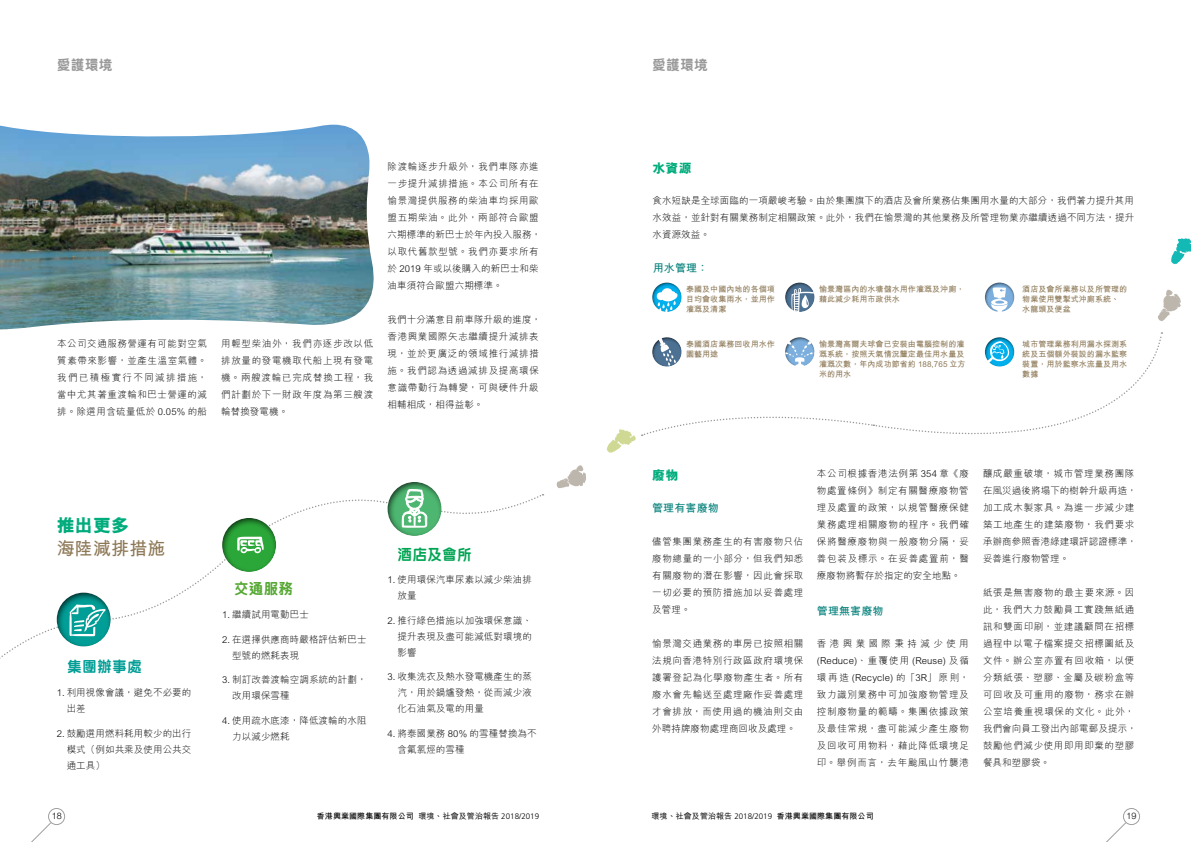
<style>
.page{position:relative;width:1191px;height:842px;background:#fff}
.page>*{position:absolute;margin:0;border:0;box-sizing:border-box;transform-origin:0 0}
.t1{font:700 18px "M Hei HK";letter-spacing:.01em;color:#8d7856}
.t2{font:800 18px "M Hei HK";color:#00ac7c}
.t3{font:800 15px "M Yuen HK";letter-spacing:.05em;color:#009e96;scale:.95 1}
.t4{font:800 15px "M Yuen HK";letter-spacing:.05em;color:#00a554;scale:.95 1}
.t5{font:800 15px "M Yuen HK";color:#56a834;scale:.95 1}
.t6{font:800 14px "M Yuen HK";letter-spacing:.05em;color:#999;scale:.95 1}
.t7{font:800 13px "M Hei HK";color:#00ac7c}
.t8{font:700 11px "M Hei HK";letter-spacing:.01em;color:#007f79}
.t9{font:300 9.5px/17px "M Hei HK";letter-spacing:.065em;color:#000;text-align:justify}
.t10{font:300 9.5px/16px "M Hei HK";letter-spacing:.01em;color:#000}
.t11{font:300 9px "Helvetica Neue LT Std";color:#000}
.t12{font:700 8px/10px "M Hei HK";letter-spacing:.01em;color:#8d7856}
.t13{font:700 8px "M Hei HK";letter-spacing:.01em;color:#000}
.s1{font-weight:500}
.s2{font-family:"Frutiger LT Std";font-weight:300}
</style>
<div class="page">
<svg style="left:557px;top:465px;width:29px;height:23px"></svg>
<svg style="left:1158px;top:290px;width:22px;height:31px"></svg>
<div style="left:777px;top:279px;width:38px;height:34px;background:#000;opacity:.75"></div>
<div style="left:977px;top:279px;width:38px;height:34px;background:#000;opacity:.75"></div>
<div style="left:644px;top:279px;width:38px;height:34px;background:#000;opacity:.75"></div>
<svg style="left:1171px;top:238px;width:20px;height:26px"></svg>
<svg style="left:991px;top:287px;width:16px;height:26px"></svg>
<svg style="left:31px;top:821px;width:21px;height:21px"></svg>
<svg style="left:1106px;top:821px;width:21px;height:21px"></svg>
<div style="left:48px;top:808px;width:17px;height:17px;border:1px solid #9fa0a0;border-radius:50%"></div>
<div style="left:1123px;top:808px;width:17px;height:17px;border:1px solid #9fa0a0;border-radius:50%"></div>
<img style="left:0;top:125px;width:374px;height:204px">
<svg style="left:0;top:482px;width:543px;height:177px"></svg>
<svg style="left:656px;top:288px;width:22px;height:25px"></svg>
<svg style="left:791px;top:288px;width:24px;height:25px"></svg>
<svg style="left:606px;top:332px;width:557px;height:121px"></svg>
<h3 class="t6" style="left:57px;top:54px;width:60px">愛護環境</h3>
<h3 class="t6" style="left:652px;top:54px;width:60px">愛護環境</h3>
<p class="t9" style="left:57px;top:334px;width:151px">本公司交通服務營運有可能對空氣質素帶來影響，並產生溫室氣體。我們已積極實行不同減排措施，當中尤其著重渡輪和巴士營運的減排。除選用含硫量低於 0.05% 的船</p>
<p class="t9" style="left:221px;top:334px;width:154px">用輕型柴油外，我們亦逐步改以低排放量的發電機取代船上現有發電機。兩艘渡輪已完成替換工程，我們計劃於下一財政年度為第三艘渡輪替換發電機。</p>
<p class="t9" style="left:387px;top:158px;width:155px;text-align:left">除渡輪逐步升級外，我們車隊亦進一步提升減排措施。本公司所有在愉景灣提供服務的柴油車均採用歐盟五期柴油。此外，兩部符合歐盟六期標準的新巴士於年內投入服務，以取代舊款型號。我們亦要求所有於 2019 年或以後購入的新巴士和柴油車須符合歐盟六期標準。</p>
<p class="t9" style="left:387px;top:311px;width:155px;text-align:left">我們十分滿意目前車隊升級的進度，香港興業國際矢志繼續提升減排表現，並於更廣泛的領域推行減排措施。我們認為透過減排及提高環保意識帶動行為轉變，可與硬件升級相輔相成，相得益彰。</p>
<h1 class="t2" style="left:57px;top:513px;width:74px">推出更多</h1>
<h1 class="t1" style="left:57px;top:535px;width:110px">海陸減排措施</h1>
<h2 class="t3" style="left:68px;top:655px;width:79px">集團辦事處</h2>
<p class="t10" style="left:67px;top:684px;width:126px;text-indent:-10px">1. 利用視像會議，避免不必要的出差</p>
<p class="t9" style="left:67px;top:725px;width:126px;line-height:16px;text-indent:-10px">2. 鼓勵選用燃料耗用較少的出行模式（例如共乘及使用公共交通工具）</p>
<h2 class="t5" style="left:234px;top:578px;width:64px">交通服務</h2>
<p class="t10" style="left:222px;top:607px;width:88px">1. 繼續試用電動巴士</p>
<p class="t10" style="left:232px;top:631px;width:136px;text-indent:-10px">2. 在選擇供應商時嚴格評估新巴士型號的燃耗表現</p>
<p class="t10" style="left:232px;top:671px;width:136px;text-indent:-10px">3. 制訂改善渡輪空調系統的計劃，改用環保雪種</p>
<p class="t10" style="left:232px;top:712px;width:136px;text-indent:-10px">4. 使用疏水底漆，降低渡輪的水阻力以減少燃耗</p>
<h2 class="t4" style="left:398px;top:543px;width:80px">酒店及會所</h2>
<p class="t10" style="left:397px;top:571px;width:136px;text-indent:-10px">1. 使用環保汽車尿素以減少柴油排放量</p>
<p class="t9" style="left:397px;top:612px;width:136px;line-height:16px;text-indent:-10px">2. 推行綠色措施以加強環保意識、提升表現及盡可能減低對環境的影響</p>
<p class="t9" style="left:397px;top:668px;width:136px;line-height:16px;text-indent:-10px">3. 收集洗衣及熱水發電機產生的蒸汽，用於鍋爐發熱，從而減少液化石油氣及電的用量</p>
<p class="t10" style="left:397px;top:725px;width:141px;text-indent:-10px">4. 將泰國業務 80% 的雪種替換為不含氟氯烴的雪種</p>
<h3 class="t7" style="left:652px;top:160px;width:41px">水資源</h3>
<p class="t9" style="left:652px;top:192px;width:483px">食水短缺是全球面臨的一項嚴峻考驗。由於集團旗下的酒店及會所業務佔集團用水量的大部分，我們著力提升其用水效益，並針對有關業務制定相關政策。此外，我們在愉景灣的其他業務及所管理物業亦繼續透過不同方法，提升水資源效益。</p>
<p class="t8" style="left:653px;top:260px;width:57px">用水管理：</p>
<p class="t12" style="left:686px;top:283px;width:90px;text-align:justify">泰國及中國內地的各個項目均會收集雨水，並用作灌溉及清潔</p>
<p class="t12" style="left:686px;top:339px;width:90px">泰國酒店業務回收用水作園藝用途</p>
<p class="t12" style="left:819px;top:283px;width:147px">愉景灣區內的水塘儲水用作灌溉及沖廁，藉此減少耗用市政供水</p>
<p class="t12" style="left:819px;top:339px;width:148px">愉景灣高爾夫球會已安裝由電腦控制的灌溉系統，按照天氣情況釐定最佳用水量及灌溉次數，年內成功節省約 188,765 立方米的用水</p>
<p class="t12" style="left:1022px;top:283px;width:106px">酒店及會所業務以及所管理的物業使用雙掣式沖廁系統、水龍頭及便盆</p>
<p class="t12" style="left:1022px;top:339px;width:106px;text-align:justify">城市管理業務利用漏水探測系統及五個額外裝設的漏水監察裝置，用於監察水流量及用水數據</p>
<h3 class="t7" style="left:652px;top:467px;width:28px">廢物</h3>
<p class="t8" style="left:652px;top:500px;width:68px">管理有害廢物</p>
<p class="t9" style="left:652px;top:533px;width:153px">儘管集團業務產生的有害廢物只佔廢物總量的一小部分，但我們知悉有關廢物的潛在影響，因此會採取一切必要的預防措施加以妥善處理及管理。</p>
<p class="t9" style="left:652px;top:635px;width:153px">愉景灣交通業務的車房已按照相關法規向香港特別行政區政府環境保護署登記為化學廢物產生者。所有廢水會先輸送至處理廠作妥善處理才會排放，而使用過的機油則交由外聘持牌廢物處理商回收及處理。</p>
<p class="t9" style="left:817px;top:465px;width:153px">本公司根據香港法例第 354 章《廢物處置條例》制定有關醫療廢物管理及處置的政策，以規管醫療保健業務處理相關廢物的程序。我們確保將醫療廢物與一般廢物分隔，妥善包装及標示。在妥善處置前，醫療廢物將暫存於指定的安全地點。</p>
<p class="t8" style="left:817px;top:602px;width:68px">管理無害廢物</p>
<p class="t9" style="left:817px;top:635px;width:153px">香港興業國際秉持減少使用(Reduce)、重覆使用 (Reuse) 及循環再造 (Recycle) 的「3R」原則，致力識別業務中可加強廢物管理及控制廢物量的範疇。集團依據政策及最佳常規，盡可能減少產生廢物及回收可用物料，藉此降低環境足印。舉例而言，去年颱風山竹襲港</p>
<p class="t9" style="left:983px;top:465px;width:155px;text-align:left">釀成嚴重破壞，城市管理業務團隊在風災過後將塌下的樹幹升級再造，加工成木製家具。為進一步減少建築工地產生的建築廢物，我們要求承辦商參照香港綠建環評認證標準，妥善進行廢物管理。</p>
<p class="t9" style="left:983px;top:584px;width:155px;text-align:left">紙張是無害廢物的最主要來源。因此，我們大力鼓勵員工實踐無紙通訊和雙面印刷，並建議顧問在招標過程中以電子檔案提交招標圖紙及文件。辦公室亦置有回收箱，以便分類紙張、塑膠、金屬及碳粉盒等可回收及可重用的廢物，務求在辦公室培養重視環保的文化。此外，我們會向員工發出內部電郵及提示，鼓勵他們減少使用即用即棄的塑膠餐具和塑膠袋。</p>
<p class="t11" style="left:52px;top:810px;width:12px">18</p>
<p class="t13" style="left:317px;top:810px;width:224px">香港興業國際集團有限公司 <span class="s1">環境、社會及管治報告</span> <span class="s2">2018/2019</span></p>
<p class="t13" style="left:651px;top:810px;width:224px"><span class="s1">環境、社會及管治報告</span> <span class="s2">2018/2019</span> 香港興業國際集團有限公司</p>
<p class="t11" style="left:1126px;top:810px;width:12px">19</p>
</div>
